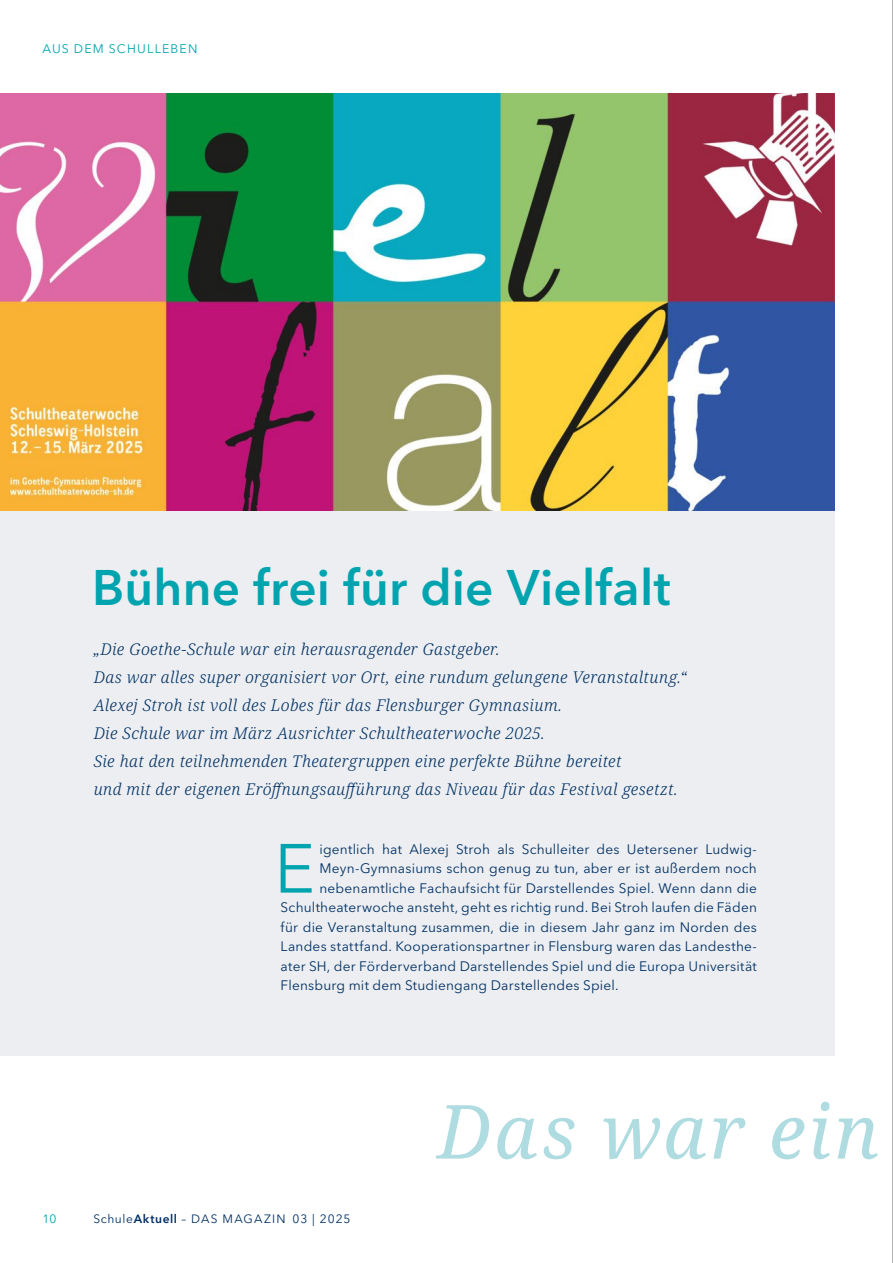
<style>
.page{position:relative;width:893px;height:1263px;background:#fff}
.page>*{position:absolute;margin:0;border:0;box-sizing:border-box;transform-origin:0 0}
.t1{font:68.7px "Avenir Next LT Pro";color:#00a4af}
.t2{font:600 49.5px "Avenir Next LT Pro";letter-spacing:.005em;color:#00a4af}
.t3{font:italic 16.2px/27.9px "Noto Serif";letter-spacing:.025em;color:#003063}
.t4{font:13.65px "Avenir Next LT Pro";letter-spacing:.015em;color:#003063}
.t5{font:12.3px "Avenir Next LT Pro";letter-spacing:.09em;color:#00a4af}
.t6{font:12px "Avenir Next LT Pro";letter-spacing:.08em;color:#003063}
.t7{font:12px "Avenir Next LT Pro";color:#00a4af}
.s1{font-weight:600}
</style>
<div class="page">
<hr style="left:892px;top:0;width:1px;height:1263px;background:#929292">
<div style="left:0;top:98px;width:835px;height:957px;background:#eceef1"></div>
<img style="left:0;top:94px;width:835px;height:416px">
<svg style="left:436px;top:1102px;width:457px;height:57px"></svg>
<h1 class="t5" style="left:43px;top:41px;width:156px">AUS DEM SCHULLEBEN</h1>
<h1 class="t2" style="left:92px;top:558px;width:580px">Bühne frei für die Vielfalt</h1>
<p class="t3" style="left:94px;top:636px;width:594px">„Die Goethe-Schule war ein herausragender Gastgeber.<br>Das war alles super organisiert vor Ort, eine rundum gelungene Veranstaltung.“ Alexej Stroh ist voll des Lobes für das Flensburger Gymnasium.<br>Die Schule war im März Ausrichter Schultheaterwoche 2025.<br>Sie hat den teilnehmenden Theatergruppen eine perfekte Bühne bereitet<br>und mit der eigenen Eröffnungsaufführung das Niveau für das Festival gesetzt.</p>
<p class="t1" style="left:274px;top:828px;width:42px">E</p>
<p class="t4" style="left:319px;top:841px;width:439px">igentlich hat Alexej Stroh als Schulleiter des Uetersener Ludwig-</p>
<p class="t4" style="left:319px;top:860px;width:439px">Meyn-Gymnasiums schon genug zu tun, aber er ist außerdem noch</p>
<p class="t4" style="left:319px;top:880px;width:439px">nebenamtliche Fachaufsicht für Darstellendes Spiel. Wenn dann die</p>
<p class="t4" style="left:281px;top:899px;width:478px">Schultheaterwoche ansteht, geht es richtig rund. Bei Stroh laufen die Fäden</p>
<p class="t4" style="left:281px;top:919px;width:478px">für die Veranstaltung zusammen, die in diesem Jahr ganz im Norden des</p>
<p class="t4" style="left:281px;top:938px;width:478px">Landes stattfand. Kooperationspartner in Flensburg waren das Landesthe-</p>
<p class="t4" style="left:281px;top:958px;width:478px">ater SH, der Förderverband Darstellendes Spiel und die Europa Universität</p>
<p class="t4" style="left:281px;top:977px;width:339px">Flensburg mit dem Studiengang Darstellendes Spiel.</p>
<p class="t7" style="left:43px;top:1211px;width:15px">10</p>
<p class="t6" style="left:94px;top:1211px;width:259px">Schule<span class="s1">Aktuell</span> – DAS MAGAZIN 03 | 2025</p>
</div>
